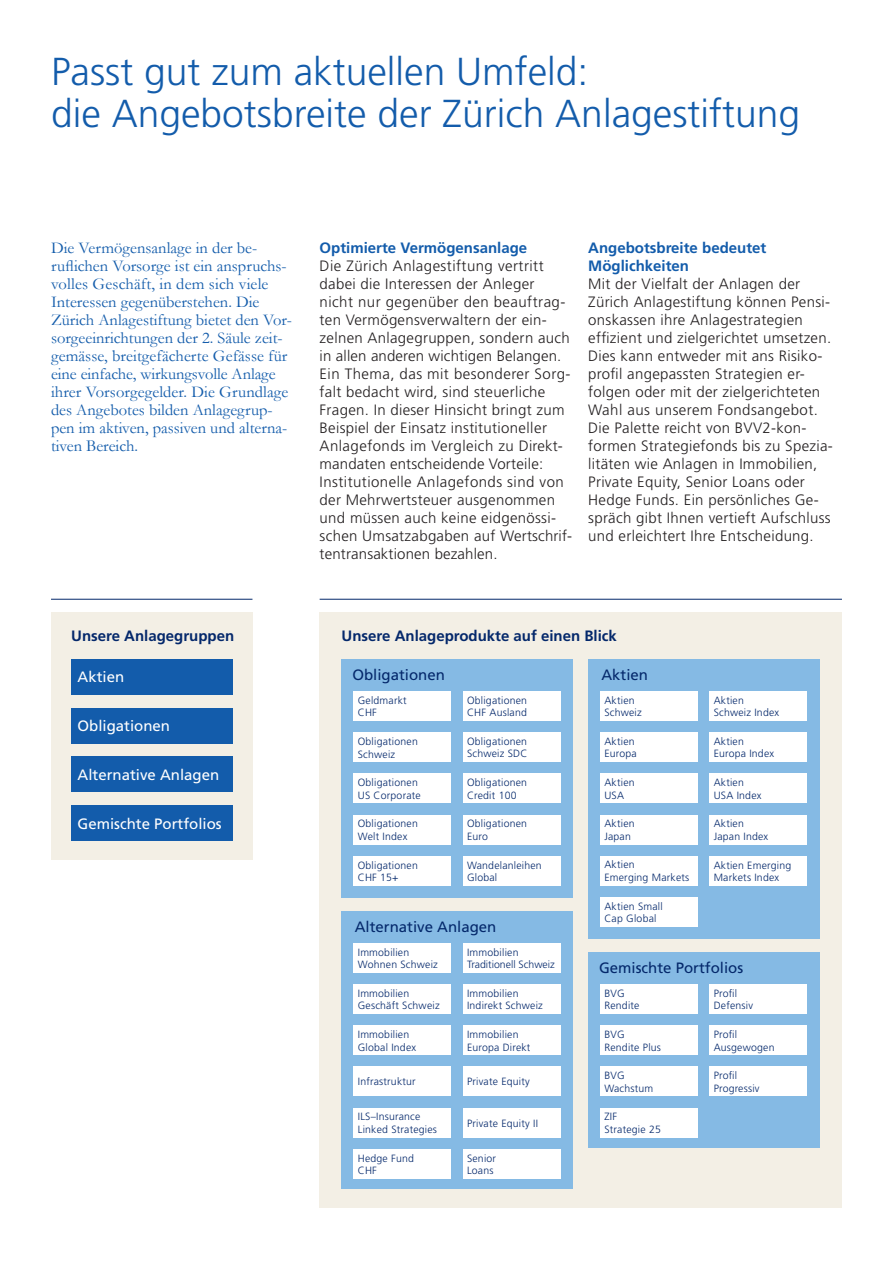
<style>
.page{position:relative;width:893px;height:1263px;background:#fff}
.page>*{position:absolute;margin:0;border:0;box-sizing:border-box;transform-origin:0 0}
.t1{font:300 39px/42px "Frutiger";color:#135cab}
.t2{font:16.5px/18px "Garamond";color:#135cab}
.t3{font:300 15px/18px "Frutiger";letter-spacing:.02em;color:#231f20}
.t4{font:700 15px/18px "Frutiger";color:#135cab}
.t5{font:15px "Frutiger";color:#fff}
.t6{font:15px "Frutiger";color:#04286b}
.t7{font:700 15px "Frutiger";color:#04286b}
.t8{font:300 10.5px/12.6px "Frutiger";letter-spacing:.02em;color:#04286b}
.t9{font:300 10.5px/12.6px "Frutiger";color:#04286b}
</style>
<div class="page">
<div style="left:51px;top:612px;width:201px;height:248px;background:#f3efe5"></div>
<hr style="left:320px;top:599px;width:522px;height:1px;background:#04286b">
<hr style="left:51px;top:599px;width:201px;height:1px;background:#04286b">
<div style="left:320px;top:612px;width:522px;height:596px;background:#f3efe5"></div>
<div style="left:71px;top:659px;width:162px;height:35px;background:#135cab"></div>
<div style="left:71px;top:708px;width:162px;height:35px;background:#135cab"></div>
<div style="left:71px;top:756px;width:162px;height:36px;background:#135cab"></div>
<div style="left:71px;top:805px;width:162px;height:36px;background:#135cab"></div>
<div style="left:342px;top:659px;width:231px;height:238px;background:#85bae4"></div>
<div style="left:354px;top:856px;width:97px;height:29px;background:#fff"></div>
<div style="left:463px;top:856px;width:98px;height:29px;background:#fff"></div>
<div style="left:354px;top:815px;width:97px;height:29px;background:#fff"></div>
<div style="left:463px;top:815px;width:98px;height:29px;background:#fff"></div>
<div style="left:354px;top:773px;width:97px;height:30px;background:#fff"></div>
<div style="left:463px;top:773px;width:98px;height:30px;background:#fff"></div>
<div style="left:354px;top:732px;width:97px;height:30px;background:#fff"></div>
<div style="left:463px;top:732px;width:98px;height:30px;background:#fff"></div>
<div style="left:354px;top:691px;width:97px;height:30px;background:#fff"></div>
<div style="left:463px;top:691px;width:98px;height:30px;background:#fff"></div>
<div style="left:588px;top:952px;width:232px;height:196px;background:#85bae4"></div>
<div style="left:600px;top:1108px;width:98px;height:29px;background:#fff"></div>
<div style="left:600px;top:1066px;width:98px;height:30px;background:#fff"></div>
<div style="left:709px;top:1066px;width:98px;height:30px;background:#fff"></div>
<div style="left:600px;top:1025px;width:98px;height:30px;background:#fff"></div>
<div style="left:709px;top:1025px;width:98px;height:30px;background:#fff"></div>
<div style="left:600px;top:984px;width:98px;height:30px;background:#fff"></div>
<div style="left:709px;top:984px;width:98px;height:30px;background:#fff"></div>
<div style="left:588px;top:659px;width:232px;height:280px;background:#85bae4"></div>
<div style="left:600px;top:897px;width:98px;height:30px;background:#fff"></div>
<div style="left:600px;top:856px;width:98px;height:29px;background:#fff"></div>
<div style="left:709px;top:856px;width:98px;height:29px;background:#fff"></div>
<div style="left:600px;top:815px;width:98px;height:29px;background:#fff"></div>
<div style="left:709px;top:815px;width:98px;height:29px;background:#fff"></div>
<div style="left:600px;top:773px;width:98px;height:30px;background:#fff"></div>
<div style="left:709px;top:773px;width:98px;height:30px;background:#fff"></div>
<div style="left:600px;top:732px;width:98px;height:30px;background:#fff"></div>
<div style="left:709px;top:732px;width:98px;height:30px;background:#fff"></div>
<div style="left:600px;top:691px;width:98px;height:30px;background:#fff"></div>
<div style="left:709px;top:691px;width:98px;height:30px;background:#fff"></div>
<div style="left:342px;top:911px;width:231px;height:277px;background:#85bae4"></div>
<div style="left:354px;top:1066px;width:97px;height:30px;background:#fff"></div>
<div style="left:354px;top:1108px;width:97px;height:29px;background:#fff"></div>
<div style="left:354px;top:1149px;width:97px;height:30px;background:#fff"></div>
<div style="left:463px;top:1108px;width:98px;height:29px;background:#fff"></div>
<div style="left:463px;top:1066px;width:98px;height:30px;background:#fff"></div>
<div style="left:354px;top:1025px;width:97px;height:30px;background:#fff"></div>
<div style="left:463px;top:1025px;width:98px;height:30px;background:#fff"></div>
<div style="left:354px;top:984px;width:97px;height:30px;background:#fff"></div>
<div style="left:463px;top:984px;width:98px;height:30px;background:#fff"></div>
<div style="left:354px;top:943px;width:97px;height:30px;background:#fff"></div>
<div style="left:463px;top:943px;width:98px;height:30px;background:#fff"></div>
<div style="left:463px;top:1149px;width:98px;height:30px;background:#fff"></div>
<h1 class="t1" style="left:51px;top:50px;width:751px">Passt gut zum aktuellen Umfeld:<br>die Angebotsbreite der Zürich Anlagestiftung</h1>
<p class="t2" style="left:51px;top:239px;width:242px">Die Vermögensanlage in der be&shy;ruflichen Vorsorge ist ein anspruchs&shy;volles Geschäft, in dem sich viele Interessen gegenüberstehen. Die Zürich Anlagestiftung bietet den Vor&shy;sorgeeinrichtungen der 2. Säule zeit&shy;gemässe, breitgefächerte Gefässe für eine einfache, wirkungsvolle Anlage ihrer Vorsorgegelder. Die Grundlage des Angebotes bilden Anlagegrup&shy;pen im aktiven, passiven und alterna&shy;tiven Bereich.</p>
<p class="t4" style="left:320px;top:239px;width:209px">Optimierte Vermögensanlage</p>
<p class="t3" style="left:320px;top:257px;width:254px">Die Zürich Anlagestiftung vertritt dabei die Interessen der Anleger<br>nicht nur gegenüber den beauftrag&shy;ten Vermögensverwaltern der ein&shy;zelnen Anlagegruppen, sondern auch in allen anderen wichtigen Belangen.<br>Ein Thema, das mit besonderer Sorg&shy;falt bedacht wird, sind steuerliche Fragen. In dieser Hinsicht bringt zum Beispiel der Einsatz institutioneller Anlagefonds im Vergleich zu Direkt&shy;mandaten entscheidende Vorteile:<br>Institutionelle Anlagefonds sind von der Mehrwertsteuer ausgenommen und müssen auch keine eidgenössi&shy;schen Umsatzabgaben auf Wertschrif&shy;tentransaktionen bezahlen.</p>
<p class="t4" style="left:588px;top:239px;width:180px">Angebotsbreite bedeutet<br>Möglichkeiten</p>
<p class="t3" style="left:588px;top:275px;width:246px">Mit der Vielfalt der Anlagen der Zürich Anlagestiftung können Pensi&shy;onskassen ihre Anlagestrategien effizient und zielgerichtet umsetzen.<br>Dies kann entweder mit ans Risiko&shy;profil angepassten Strategien er&shy;folgen oder mit der zielgerichteten Wahl aus unserem Fondsangebot.<br>Die Palette reicht von BVV2-kon&shy;formen Strategiefonds bis zu Spezia&shy;litäten wie Anlagen in Immobilien, Private Equity, Senior Loans oder Hedge Funds. Ein persönliches Ge&shy;spräch gibt Ihnen vertieft Aufschluss und erleichtert Ihre Entscheidung.</p>
<p class="t7" style="left:71px;top:627px;width:165px">Unsere Anlagegruppen</p>
<p class="t7" style="left:342px;top:627px;width:277px">Unsere Anlageprodukte auf einen Blick</p>
<p class="t5" style="left:78px;top:668px;width:48px">Aktien</p>
<p class="t5" style="left:78px;top:717px;width:94px">Obligationen</p>
<p class="t5" style="left:78px;top:766px;width:143px">Alternative Anlagen</p>
<p class="t5" style="left:78px;top:814px;width:146px">Gemischte Portfolios</p>
<p class="t8" style="left:358px;top:858px;width:62px">Obligationen<br>CHF 15+</p>
<p class="t8" style="left:467px;top:858px;width:76px">Wandelanleihen<br>Global</p>
<p class="t6" style="left:352px;top:666px;width:94px">Obligationen</p>
<p class="t6" style="left:601px;top:666px;width:48px">Aktien</p>
<p class="t8" style="left:358px;top:694px;width:50px">Geldmarkt<br>CHF</p>
<p class="t8" style="left:467px;top:694px;width:62px">Obligationen<br>CHF Ausland</p>
<p class="t8" style="left:604px;top:694px;width:39px">Aktien<br>Schweiz</p>
<p class="t8" style="left:714px;top:694px;width:67px">Aktien<br>Schweiz Index</p>
<p class="t8" style="left:358px;top:735px;width:62px">Obligationen<br>Schweiz</p>
<p class="t8" style="left:467px;top:735px;width:62px">Obligationen<br>Schweiz SDC</p>
<p class="t8" style="left:604px;top:735px;width:34px">Aktien<br>Europa</p>
<p class="t8" style="left:714px;top:735px;width:62px">Aktien<br>Europa Index</p>
<p class="t8" style="left:604px;top:776px;width:32px">Aktien<br>USA</p>
<p class="t8" style="left:714px;top:776px;width:49px">Aktien<br>USA Index</p>
<p class="t8" style="left:358px;top:776px;width:64px">Obligationen<br>US Corporate</p>
<p class="t8" style="left:467px;top:776px;width:62px">Obligationen<br>Credit 100</p>
<p class="t8" style="left:604px;top:817px;width:32px">Aktien<br>Japan</p>
<p class="t8" style="left:714px;top:817px;width:56px">Aktien<br>Japan Index</p>
<p class="t8" style="left:358px;top:817px;width:62px">Obligationen<br>Welt Index</p>
<p class="t8" style="left:467px;top:817px;width:62px">Obligationen<br>Euro</p>
<p class="t8" style="left:604px;top:858px;width:86px">Aktien<br>Emerging Markets</p>
<p class="t8" style="left:714px;top:858px;width:79px">Aktien Emerging<br>Markets Index</p>
<p class="t6" style="left:355px;top:918px;width:143px">Alternative Anlagen</p>
<p class="t8" style="left:358px;top:946px;width:82px">Immobilien<br>Wohnen Schweiz</p>
<p class="t9" style="left:467px;top:945px;width:89px">Immobilien<br>Traditionell Schweiz</p>
<p class="t8" style="left:358px;top:987px;width:83px">Immobilien<br>Geschäft Schweiz</p>
<p class="t8" style="left:467px;top:987px;width:77px">Immobilien<br>Indirekt Schweiz</p>
<p class="t8" style="left:358px;top:1028px;width:60px">Immobilien<br>Global Index</p>
<p class="t8" style="left:467px;top:1028px;width:65px">Immobilien<br>Europa Direkt</p>
<p class="t8" style="left:358px;top:1075px;width:59px">Infrastruktur</p>
<p class="t8" style="left:358px;top:1110px;width:81px">ILS–Insurance<br>Linked Strategies</p>
<p class="t8" style="left:358px;top:1151px;width:58px">Hedge Fund<br>CHF</p>
<p class="t8" style="left:467px;top:1075px;width:64px">Private Equity</p>
<p class="t8" style="left:467px;top:1117px;width:73px">Private Equity II</p>
<p class="t8" style="left:467px;top:1151px;width:31px">Senior<br>Loans</p>
<p class="t8" style="left:604px;top:899px;width:60px">Aktien Small<br>Cap Global</p>
<p class="t6" style="left:599px;top:959px;width:146px">Gemischte Portfolios</p>
<p class="t8" style="left:604px;top:987px;width:37px">BVG<br>Rendite</p>
<p class="t8" style="left:714px;top:987px;width:41px">Profil<br>Defensiv</p>
<p class="t8" style="left:604px;top:1028px;width:58px">BVG<br>Rendite Plus</p>
<p class="t8" style="left:714px;top:1028px;width:62px">Profil<br>Ausgewogen</p>
<p class="t8" style="left:604px;top:1069px;width:50px">BVG<br>Wachstum</p>
<p class="t8" style="left:714px;top:1069px;width:47px">Profil<br>Progressiv</p>
<p class="t8" style="left:604px;top:1110px;width:58px">ZIF<br>Strategie 25</p>
</div>
